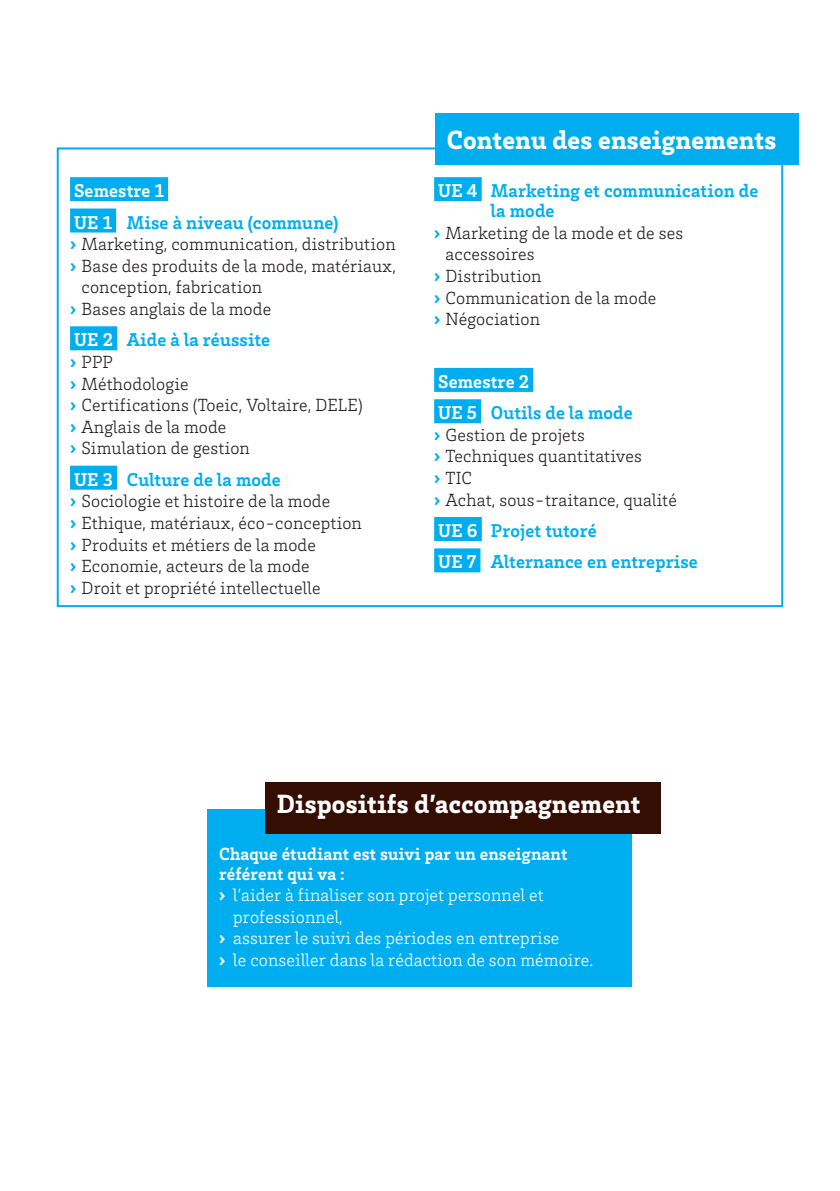
<style>
.page{position:relative;width:840px;height:1191px;background:#fff}
.page>*{position:absolute;margin:0;border:0;box-sizing:border-box;transform-origin:0 0}
._01_Titre_Blanc_13_5{font:900 27px "Brix Slab";letter-spacing:.01em;color:#fff}
._02_Sous_Titre_Bleu{font:700 19px/20px "Brix Slab";letter-spacing:.01em;color:#00aeef}
._02_Sous_Titre_Bleu-2{font:700 19px "Brix Slab";letter-spacing:.01em;color:#fff}
.t1{font:300 18px/21.6px "Brix Slab";letter-spacing:.01em;color:#231f20}
.t2{font:300 18px/21.6px "Brix Slab";letter-spacing:.01em;color:#fff}
._03_Sous_Titre_Blanc{font:700 18px/20px "Brix Slab";letter-spacing:.01em;color:#fff}
.s1{color:#fff}
.s2{font-weight:900;color:#00aeef}
.s3{font-weight:900}
</style>
<div class="page">
<div style="left:70px;top:177px;width:98px;height:24px;background:#00aeef"></div>
<div style="left:70px;top:208px;width:46px;height:24px;background:#00aeef"></div>
<div style="left:70px;top:326px;width:47px;height:24px;background:#00aeef"></div>
<div style="left:70px;top:466px;width:47px;height:24px;background:#00aeef"></div>
<div style="left:434px;top:177px;width:47px;height:24px;background:#00aeef"></div>
<div style="left:434px;top:368px;width:99px;height:24px;background:#00aeef"></div>
<div style="left:434px;top:399px;width:47px;height:24px;background:#00aeef"></div>
<div style="left:434px;top:517px;width:47px;height:24px;background:#00aeef"></div>
<div style="left:434px;top:548px;width:46px;height:24px;background:#00aeef"></div>
<div style="left:207px;top:809px;width:425px;height:177px;background:#00aeef"></div>
<div style="left:265px;top:782px;width:395px;height:51px;background:#340d03"></div>
<div style="left:435px;top:113px;width:363px;height:51px;background:#00aeef"></div>
<p class="_02_Sous_Titre_Bleu-2" style="left:74px;top:178px;width:91px">Semestre 1</p>
<p class="_02_Sous_Titre_Bleu" style="left:74px;top:211px;width:266px"><span class="s1">UE 1</span> Mise à niveau (commune)</p>
<p class="t1" style="left:70px;top:233px;width:327px"><span class="s2">›</span> Marketing, communication, distribution</p>
<p class="t1" style="left:81px;top:254px;width:316px;text-indent:-11px"><span class="s2">›</span> Base des produits de la mode, matériaux, conception, fabrication</p>
<p class="t1" style="left:70px;top:297px;width:202px"><span class="s2">›</span> Bases anglais de la mode</p>
<p class="_02_Sous_Titre_Bleu" style="left:74px;top:329px;width:197px"><span class="s1">UE 2</span> Aide à la réussite</p>
<p class="t1" style="left:70px;top:350px;width:44px"><span class="s2">›</span> PPP</p>
<p class="t1" style="left:70px;top:372px;width:120px"><span class="s2">›</span> Méthodologie</p>
<p class="t1" style="left:70px;top:393px;width:294px"><span class="s2">›</span> Certifications (Toeic, Voltaire, DELE)</p>
<p class="t1" style="left:70px;top:415px;width:158px"><span class="s2">›</span> Anglais de la mode</p>
<p class="t1" style="left:70px;top:437px;width:181px"><span class="s2">›</span> Simulation de gestion</p>
<p class="_02_Sous_Titre_Bleu" style="left:74px;top:468px;width:208px"><span class="s1">UE 3</span> Culture de la mode</p>
<p class="t1" style="left:70px;top:490px;width:261px"><span class="s2">›</span> Sociologie et histoire de la mode</p>
<p class="t1" style="left:70px;top:511px;width:293px"><span class="s2">›</span> Ethique, matériaux, éco-conception</p>
<p class="t1" style="left:70px;top:533px;width:247px"><span class="s2">›</span> Produits et métiers de la mode</p>
<p class="t1" style="left:70px;top:554px;width:241px"><span class="s2">›</span> Economie, acteurs de la mode</p>
<p class="t1" style="left:70px;top:576px;width:252px"><span class="s2">›</span> Droit et propriété intellectuelle</p>
<p class="_01_Titre_Blanc_13_5" style="left:446px;top:122px;width:330px">Contenu des enseignements</p>
<p class="_02_Sous_Titre_Bleu" style="left:490px;top:180px;width:269px;text-indent:-53px"><span class="s1">UE 4</span> Marketing et communication de la mode</p>
<p class="t1" style="left:445px;top:221px;width:239px;text-indent:-11px"><span class="s2">›</span> Marketing de la mode et de ses accessoires</p>
<p class="t1" style="left:434px;top:264px;width:109px"><span class="s2">›</span> Distribution</p>
<p class="t1" style="left:434px;top:286px;width:223px"><span class="s2">›</span> Communication de la mode</p>
<p class="t1" style="left:434px;top:308px;width:107px"><span class="s2">›</span> Négociation</p>
<p class="_02_Sous_Titre_Bleu-2" style="left:438px;top:369px;width:92px">Semestre 2</p>
<p class="_02_Sous_Titre_Bleu" style="left:438px;top:402px;width:196px"><span class="s1">UE 5</span> Outils de la mode</p>
<p class="t1" style="left:434px;top:423px;width:152px"><span class="s2">›</span> Gestion de projets</p>
<p class="t1" style="left:434px;top:445px;width:209px"><span class="s2">›</span> Techniques quantitatives</p>
<p class="t1" style="left:434px;top:466px;width:40px"><span class="s2">›</span> TIC</p>
<p class="t1" style="left:434px;top:488px;width:244px"><span class="s2">›</span> Achat, sous-traitance, qualité</p>
<p class="_02_Sous_Titre_Bleu" style="left:438px;top:520px;width:160px"><span class="s1">UE 6</span> Projet tutoré</p>
<p class="_02_Sous_Titre_Bleu" style="left:438px;top:551px;width:261px"><span class="s1">UE 7</span> Alternance en entreprise</p>
<p class="_01_Titre_Blanc_13_5" style="left:277px;top:786px;width:365px">Dispositifs d’accompagnement</p>
<p class="_03_Sous_Titre_Blanc" style="left:219px;top:842px;width:349px">Chaque étudiant est suivi par un enseignant référent qui va :</p>
<p class="t2" style="left:233px;top:883px;width:312px;text-indent:-14px"><span class="s3">›</span> l’aider à finaliser son projet personnel et professionnel,</p>
<p class="t2" style="left:219px;top:927px;width:342px"><span class="s3">›</span> assurer le suivi des périodes en entreprise</p>
<p class="t2" style="left:219px;top:948px;width:375px"><span class="s3">›</span> le conseiller dans la rédaction de son mémoire.</p>
</div>
